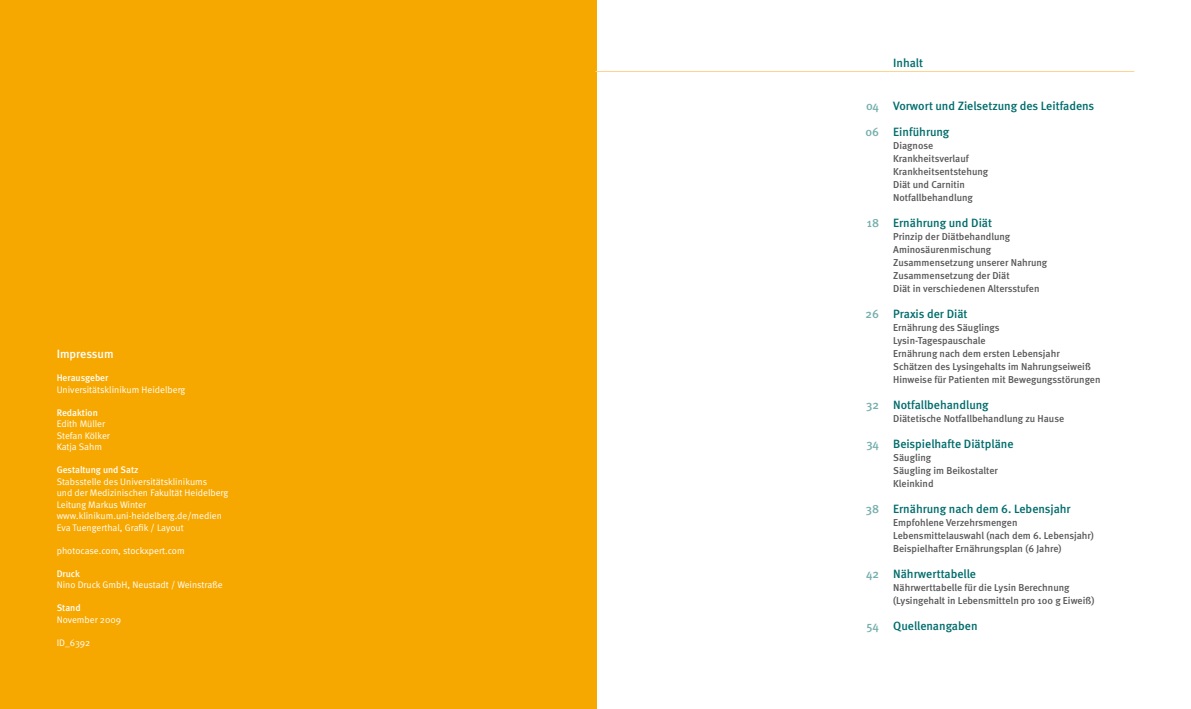
<style>
.page{position:relative;width:1191px;height:709px;background:#fff}
.page>*{position:absolute;margin:0;border:0;box-sizing:border-box;transform-origin:0 0}
.t1{font:500 12px/26px "Meta";color:#006c6c}
.t2{font:500 12px/26px "Meta";color:#75afae}
.t3{font:500 12px "Meta";letter-spacing:-.005em;color:#fff}
.t4{font:500 10px/13px "Meta";color:#58585a}
.t5{font:9.5px/11.5px "Meta Normal";color:#fff}
.t6{font:500 9.5px "Meta";color:#fff}
</style>
<div class="page">
<div style="left:0;top:0;width:596px;height:709px;background:#f7a800"></div>
<hr style="left:595px;top:71px;width:539px;height:1px;background:#fdd48f">
<p class="t3" style="left:57px;top:347px;width:58px">Impressum</p>
<p class="t6" style="left:57px;top:372px;width:53px">Herausgeber</p>
<p class="t5" style="left:57px;top:383px;width:130px">Universitätsklinikum Heidelberg</p>
<p class="t6" style="left:57px;top:407px;width:43px">Redaktion</p>
<p class="t5" style="left:57px;top:418px;width:55px">Edith Müller<br>Stefan Kölker<br>Katja Sahm</p>
<p class="t6" style="left:57px;top:464px;width:83px">Gestaltung und Satz</p>
<p class="t5" style="left:57px;top:475px;width:173px">Stabsstelle des Universitätsklinikums<br>und der Medizinischen Fakultät Heidelberg Leitung Markus Winter www.klinikum.uni-heidelberg.de/medien Eva Tuengerthal, Grafik / Layout</p>
<p class="t5" style="left:57px;top:544px;width:129px">photocase.com, stockxpert.com</p>
<p class="t6" style="left:57px;top:568px;width:25px">Druck</p>
<p class="t5" style="left:57px;top:579px;width:167px">Nino Druck GmbH, Neustadt / Weinstraße</p>
<p class="t6" style="left:57px;top:602px;width:25px">Stand</p>
<p class="t5" style="left:57px;top:613px;width:66px">November 2009</p>
<p class="t5" style="left:57px;top:636px;width:35px">ID_6392</p>
<p class="t2" style="left:865px;top:93px;width:15px">04<br>06</p>
<p class="t2" style="left:867px;top:210px;width:14px">18</p>
<p class="t2" style="left:865px;top:301px;width:15px">26</p>
<p class="t2" style="left:866px;top:392px;width:14px">32</p>
<p class="t2" style="left:866px;top:431px;width:14px">34</p>
<p class="t2" style="left:865px;top:496px;width:15px">38</p>
<p class="t2" style="left:866px;top:561px;width:15px">42</p>
<p class="t2" style="left:866px;top:613px;width:14px">54</p>
<p class="t1" style="left:893px;top:50px;width:31px">Inhalt</p>
<p class="t1" style="left:893px;top:93px;width:202px">Vorwort und Zielsetzung des Leitfadens<br>Einführung</p>
<p class="t4" style="left:893px;top:139px;width:96px">Diagnose<br>Krankheitsverlauf<br>Krankheitsentstehung<br>Diät und Carnitin<br>Notfallbehandlung</p>
<p class="t1" style="left:893px;top:210px;width:100px">Ernährung und Diät</p>
<p class="t4" style="left:893px;top:230px;width:156px">Prinzip der Diätbehandlung<br>Aminosäurenmischung<br>Zusammensetzung unserer Nahrung<br>Zusammensetzung der Diät<br>Diät in verschiedenen Altersstufen</p>
<p class="t1" style="left:893px;top:301px;width:76px">Praxis der Diät</p>
<p class="t4" style="left:893px;top:321px;width:209px">Ernährung des Säuglings<br>Lysin-Tagespauschale<br>Ernährung nach dem ersten Lebensjahr Schätzen des Lysingehalts im Nahrungseiweiß Hinweise für Patienten mit Bewegungsstörungen</p>
<p class="t1" style="left:893px;top:392px;width:97px">Notfallbehandlung</p>
<p class="t4" style="left:893px;top:412px;width:172px">Diätetische Notfallbehandlung zu Hause</p>
<p class="t1" style="left:893px;top:431px;width:122px">Beispielhafte Diätpläne</p>
<p class="t4" style="left:893px;top:451px;width:106px">Säugling<br>Säugling im Beikostalter<br>Kleinkind</p>
<p class="t1" style="left:893px;top:496px;width:179px">Ernährung nach dem 6. Lebensjahr</p>
<p class="t4" style="left:893px;top:516px;width:202px">Empfohlene Verzehrsmengen<br>Lebensmittelauswahl (nach dem 6. Lebensjahr)<br>Beispielhafter Ernährungsplan (6 Jahre)</p>
<p class="t1" style="left:893px;top:561px;width:84px">Nährwerttabelle</p>
<p class="t4" style="left:893px;top:581px;width:203px">Nährwerttabelle für die Lysin Berechnung (Lysingehalt in Lebensmitteln pro 100 g Eiweiß)</p>
<p class="t1" style="left:893px;top:613px;width:86px">Quellenangaben</p>
</div>
